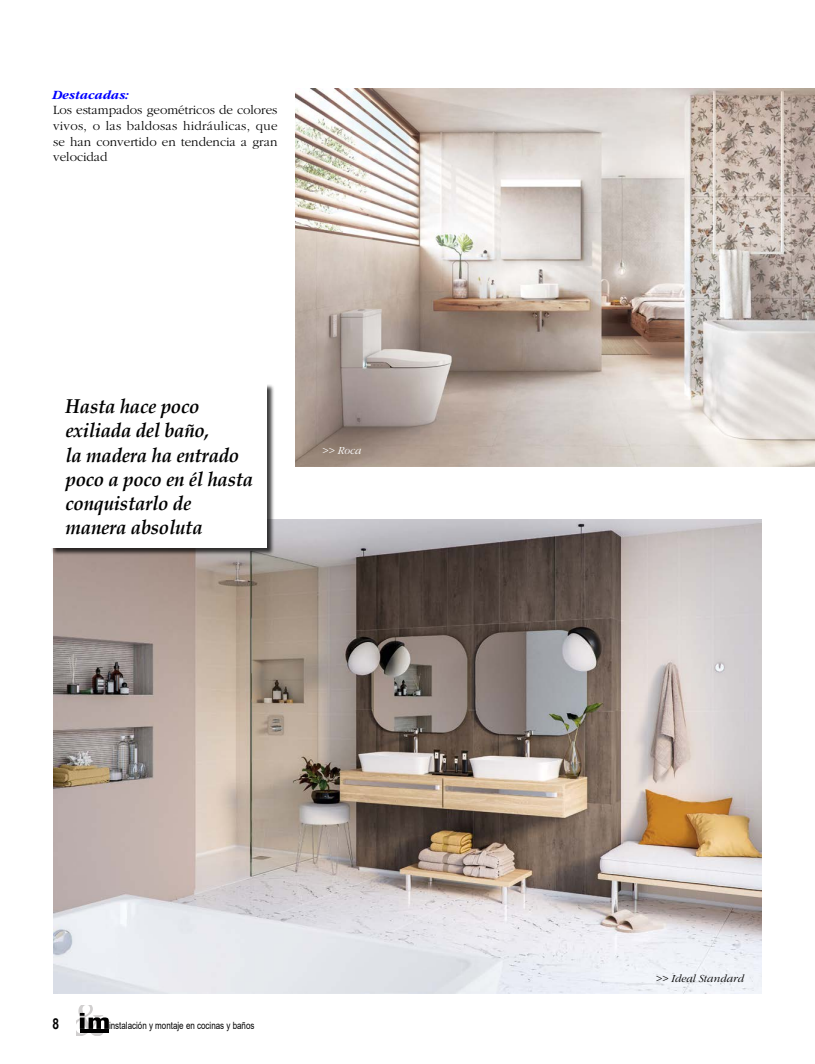
<style>
.page{position:relative;width:815px;height:1064px;background:#fff}
.page>*{position:absolute;margin:0;border:0;box-sizing:border-box;transform-origin:0 0}
.t1{font:italic 700 20px/24px "Book Antiqua";letter-spacing:-.01em;color:#000;scale:.93 1}
.t2{font:700 15px "Arial";color:#000;scale:.8 1}
.t3{font:300 13.12px/15.6px "Garamond";color:#000;text-align:justify}
.t4{font:italic 700 13.12px "Garamond";color:#00f}
.t5{font:italic 300 11.25px "Garamond";color:#000}
.t6{font:italic 300 11.25px "Garamond";color:#fff}
.t7{font:10px "Arial";color:#000;scale:.8 1}
</style>
<div class="page">
<svg style="left:76px;top:1005px;width:33px;height:29px"></svg>
<img style="left:53px;top:519px;width:709px;height:473px">
<div style="left:51px;top:384px;width:223px;height:171px;background:#000;opacity:.75"></div>
<div style="left:51px;top:384px;width:216px;height:163px;background:#fff"></div>
<img style="left:295px;top:89px;width:520px;height:377px">
<p class="t4" style="left:53px;top:87px;width:78px">Destacadas:</p>
<p class="t3" style="left:53px;top:102px;width:226px">Los estampados geométricos de colores vivos, o las baldosas hidráulicas, que se han convertido en tendencia a gran velocidad</p>
<h1 class="t1" style="left:66px;top:394px;width:203px">Hasta hace poco exiliada del baño,<br>la madera ha entrado poco a poco en él hasta conquistarlo de manera absoluta</h1>
<p class="t6" style="left:321px;top:444px;width:41px">&gt;&gt; Roca</p>
<p class="t2" style="left:52px;top:1012px;width:10px">8</p>
<p class="t7" style="left:109px;top:1017px;width:183px">instalación y montaje en cocinas y baños</p>
<p class="t5" style="left:655px;top:971px;width:90px">&gt;&gt; Ideal Standard</p>
</div>
